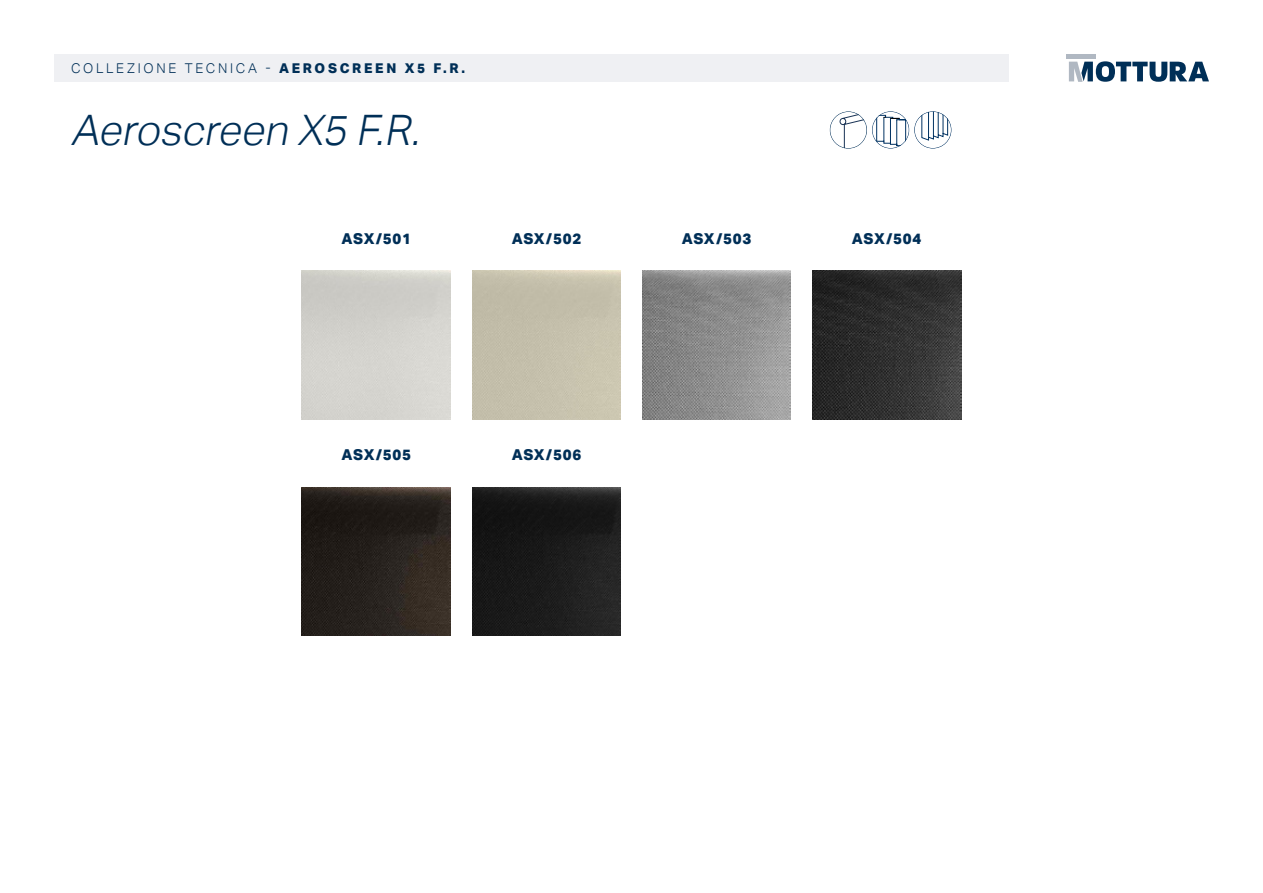
<style>
.page{position:relative;width:1263px;height:893px;background:#fff}
.page>*{position:absolute;margin:0;border:0;box-sizing:border-box;transform-origin:0 0}
.t1{font:italic 300 42px "Aktiv Grotesk";color:#002f57}
.t2{font:800 15px "Aktiv Grotesk";letter-spacing:.045em;color:#002f57}
.t3{font:300 13.5px "Aktiv Grotesk";letter-spacing:.2em;color:#002f57}
.s1{font-weight:800}
</style>
<div class="page">
<div style="left:472px;top:271px;width:149px;height:148px;background:#c5c0ac"></div>
<img style="left:642px;top:271px;width:149px;height:148px">
<img style="left:812px;top:271px;width:149px;height:148px">
<img style="left:302px;top:487px;width:149px;height:149px">
<img style="left:472px;top:487px;width:149px;height:149px">
<div style="left:54px;top:54px;width:955px;height:28px;background:#eff0f3"></div>
<hr style="left:1066px;top:54px;width:29px;height:4px;background:#b0b8c2">
<svg style="left:1069px;top:61px;width:140px;height:21px"></svg>
<svg style="left:839px;top:113px;width:28px;height:34px"></svg>
<div style="left:830px;top:111px;width:37px;height:38px;border:1px solid #002f57;border-radius:50%"></div>
<div style="left:872px;top:111px;width:37px;height:38px;border:1px solid #003262;border-radius:50%"></div>
<svg style="left:876px;top:115px;width:30px;height:31px"></svg>
<div style="left:914px;top:111px;width:37px;height:38px;border:1px solid #003262;border-radius:50%"></div>
<svg style="left:921px;top:111px;width:27px;height:30px"></svg>
<p class="t3" style="left:71px;top:60px;width:396px">COLLEZIONE TECNICA - <span class="s1">AEROSCREEN X5 F.R.</span></p>
<h1 class="t1" style="left:71px;top:106px;width:365px">AeroscreenX5F.R.</h1>
<p class="t2" style="left:342px;top:230px;width:71px">ASX/501</p>
<p class="t2" style="left:512px;top:230px;width:71px">ASX/502</p>
<p class="t2" style="left:682px;top:230px;width:71px">ASX/503</p>
<p class="t2" style="left:852px;top:230px;width:71px">ASX/504</p>
<p class="t2" style="left:342px;top:446px;width:71px">ASX/505</p>
<p class="t2" style="left:512px;top:446px;width:71px">ASX/506</p>
</div>
